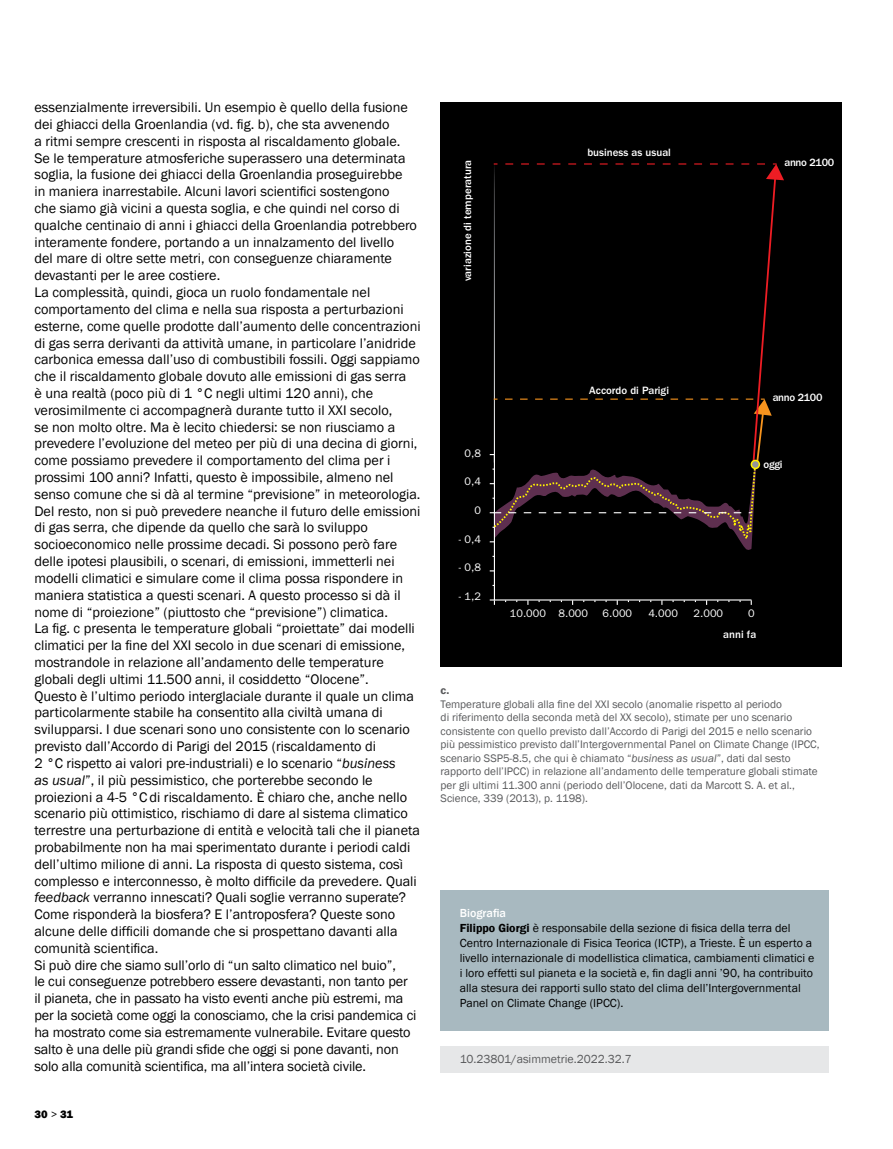
<style>
.page{position:relative;width:893px;height:1149px;background:#fff}
.page>*{position:absolute;margin:0;border:0;box-sizing:border-box;transform-origin:0 0}
.t1{font:14.25px/16.8px "Franklin Gothic";color:#000}
.t2{font:12px/15px "Franklin Gothic";color:#000}
.t3{font:12px "Franklin Gothic";color:#58595b}
.t4{font:11.25px/13.5px "Franklin Gothic";color:#58595b}
.t5{font:800 11.25px "Franklin Gothic";color:#000}
.t6{font:600 11.25px "Franklin Gothic";color:#58595b}
.t7{font:500 10.95px "ITC Franklin Gothic Std";color:#fff}
.t8{font:10.95px "ITC Franklin Gothic Std";color:#fff}
.t9{font:500 10.95px "ITC Franklin Gothic Std";letter-spacing:-.03em;color:#fff}
.s1{font-style:italic}
.s2{font-weight:400}
.s3{font-weight:500;color:#fff}
.s4{font-weight:600}
</style>
<div class="page">
<hr style="left:892px;top:0;width:1px;height:1148px;background:#d5c7b6">
<div style="left:441px;top:102px;width:401px;height:564px;background:#000"></div>
<svg style="left:490px;top:163px;width:294px;height:441px"></svg>
<div style="left:751px;top:460px;width:8px;height:8px;background:#939598;border-radius:50%"></div>
<div style="left:751px;top:459px;width:9px;height:10px;border:2px solid #fff200;border-radius:50%"></div>
<div style="left:441px;top:889px;width:388px;height:141px;background:#a8b9c0"></div>
<div style="left:441px;top:1045px;width:388px;height:26px;background:#e6e7e8"></div>
<p class="t1" style="left:34px;top:99px;width:388px">essenzialmente irreversibili. Un esempio è quello della fusione dei ghiacci della Groenlandia (vd. fig. b), che sta avvenendo<br>a ritmi sempre crescenti in risposta al riscaldamento globale.<br>Se le temperature atmosferiche superassero una determinata soglia, la fusione dei ghiacci della Groenlandia proseguirebbe<br>in maniera inarrestabile. Alcuni lavori scientifici sostengono<br>che siamo già vicini a questa soglia, e che quindi nel corso di qualche centinaio di anni i ghiacci della Groenlandia potrebbero interamente fondere, portando a un innalzamento del livello<br>del mare di oltre sette metri, con conseguenze chiaramente devastanti per le aree costiere.<br>La complessità, quindi, gioca un ruolo fondamentale nel comportamento del clima e nella sua risposta a perturbazioni esterne, come quelle prodotte dall’aumento delle concentrazioni di gas serra derivanti da attività umane, in particolare l’anidride carbonica emessa dall’uso di combustibili fossili. Oggi sappiamo che il riscaldamento globale dovuto alle emissioni di gas serra<br>è una realtà (poco più di 1 °C negli ultimi 120 anni), che verosimilmente ci accompagnerà durante tutto il XXI secolo,<br>se non molto oltre. Ma è lecito chiedersi: se non riusciamo a prevedere l’evoluzione del meteo per più di una decina di giorni, come possiamo prevedere il comportamento del clima per i prossimi 100 anni? Infatti, questo è impossibile, almeno nel senso comune che si dà al termine “previsione” in meteorologia.<br>Del resto, non si può prevedere neanche il futuro delle emissioni di gas serra, che dipende da quello che sarà lo sviluppo socioeconomico nelle prossime decadi. Si possono però fare delle ipotesi plausibili, o scenari, di emissioni, immetterli nei modelli climatici e simulare come il clima possa rispondere in maniera statistica a questi scenari. A questo processo si dà il nome di “proiezione” (piuttosto che “previsione”) climatica.<br>La fig. c presenta le temperature globali “proiettate” dai modelli climatici per la fine del XXI secolo in due scenari di emissione, mostrandole in relazione all’andamento delle temperature globali degli ultimi 11.500 anni, il cosiddetto “Olocene”.<br>Questo è l’ultimo periodo interglaciale durante il quale un clima particolarmente stabile ha consentito alla civiltà umana di svilupparsi. I due scenari sono uno consistente con lo scenario previsto dall’Accordo di Parigi del 2015 (riscaldamento di<br>2 °C rispetto ai valori pre-industriali) e lo scenario “<span class="s1">business<br>as usual</span>”, il più pessimistico, che porterebbe secondo le proiezioni a 4-5 °C di riscaldamento. È chiaro che, anche nello scenario più ottimistico, rischiamo di dare al sistema climatico terrestre una perturbazione di entità e velocità tali che il pianeta probabilmente non ha mai sperimentato durante i periodi caldi dell’ultimo milione di anni. La risposta di questo sistema, così complesso e interconnesso, è molto difficile da prevedere. Quali <span class="s1">feedback</span> verranno innescati? Quali soglie verranno superate?<br>Come risponderà la biosfera? E l’antroposfera? Queste sono alcune delle difficili domande che si prospettano davanti alla comunità scientifica.<br>Si può dire che siamo sull’orlo di “un salto climatico nel buio”,<br>le cui conseguenze potrebbero essere devastanti, non tanto per<br>il pianeta, che in passato ha visto eventi anche più estremi, ma per la società come oggi la conosciamo, che la crisi pandemica ci ha mostrato come sia estremamente vulnerabile. Evitare questo salto è una delle più grandi sfide che oggi si pone davanti, non solo alla comunità scientifica, ma all’intera società civile.</p>
<p class="t5" style="left:34px;top:1106px;width:40px">30 <span class="s2">&gt;</span> 31</p>
<p class="t7" style="left:587px;top:146px;width:85px">business as usual</p>
<p class="t7" style="left:461px;top:281px;width:123px;rotate:-90deg">variazione di temperatura</p>
<p class="t9" style="left:784px;top:156px;width:51px">anno 2100</p>
<p class="t8" style="left:464px;top:446px;width:18px">0,8</p>
<p class="t8" style="left:464px;top:475px;width:18px">0,4</p>
<p class="t8" style="left:474px;top:504px;width:8px">0</p>
<p class="t8" style="left:459px;top:532px;width:24px">- 0,4</p>
<p class="t8" style="left:459px;top:561px;width:24px">- 0,8</p>
<p class="t8" style="left:459px;top:589px;width:24px">- 1,2</p>
<p class="t7" style="left:589px;top:384px;width:81px">Accordo di Parigi</p>
<p class="t9" style="left:773px;top:391px;width:51px">anno 2100</p>
<p class="t7" style="left:763px;top:458px;width:20px">oggi</p>
<p class="t8" style="left:510px;top:606px;width:80px">10.000 8.000</p>
<p class="t8" style="left:603px;top:606px;width:31px">6.000</p>
<p class="t8" style="left:648px;top:606px;width:31px">4.000</p>
<p class="t8" style="left:694px;top:606px;width:31px">2.000</p>
<p class="t8" style="left:748px;top:606px;width:8px">0</p>
<p class="t7" style="left:723px;top:628px;width:34px">anni fa</p>
<p class="t6" style="left:441px;top:683px;width:10px">c.</p>
<p class="t4" style="left:441px;top:697px;width:380px">Temperature globali alla fine del XXI secolo (anomalie rispetto al periodo<br>di riferimento della seconda metà del XX secolo), stimate per uno scenario consistente con quello previsto dall’Accordo di Parigi del 2015 e nello scenario più pessimistico previsto dall’Intergovernmental Panel on Climate Change (IPCC, scenario SSP5-8.5, che qui è chiamato “<span class="s1">business as usual</span>”, dati dal sesto rapporto dell’IPCC) in relazione all’andamento delle temperature globali stimate per gli ultimi 11.300 anni (periodo dell’Olocene, dati da Marcott S. A. et al., Science, 339 (2013), p. 1198).</p>
<p class="t2" style="left:460px;top:905px;width:356px"><span class="s3">Biografia<br></span><span class="s4">Filippo Giorgi</span> è responsabile della sezione di fisica della terra del Centro Internazionale di Fisica Teorica (ICTP), a Trieste. È un esperto a livello internazionale di modellistica climatica, cambiamenti climatici e i loro effetti sul pianeta e la società e, fin dagli anni ’90, ha contribuito alla stesura dei rapporti sullo stato del clima dell’Intergovernmental Panel on Climate Change (IPCC).</p>
<p class="t3" style="left:460px;top:1051px;width:174px">10.23801/asimmetrie.2022.32.7</p>
</div>
